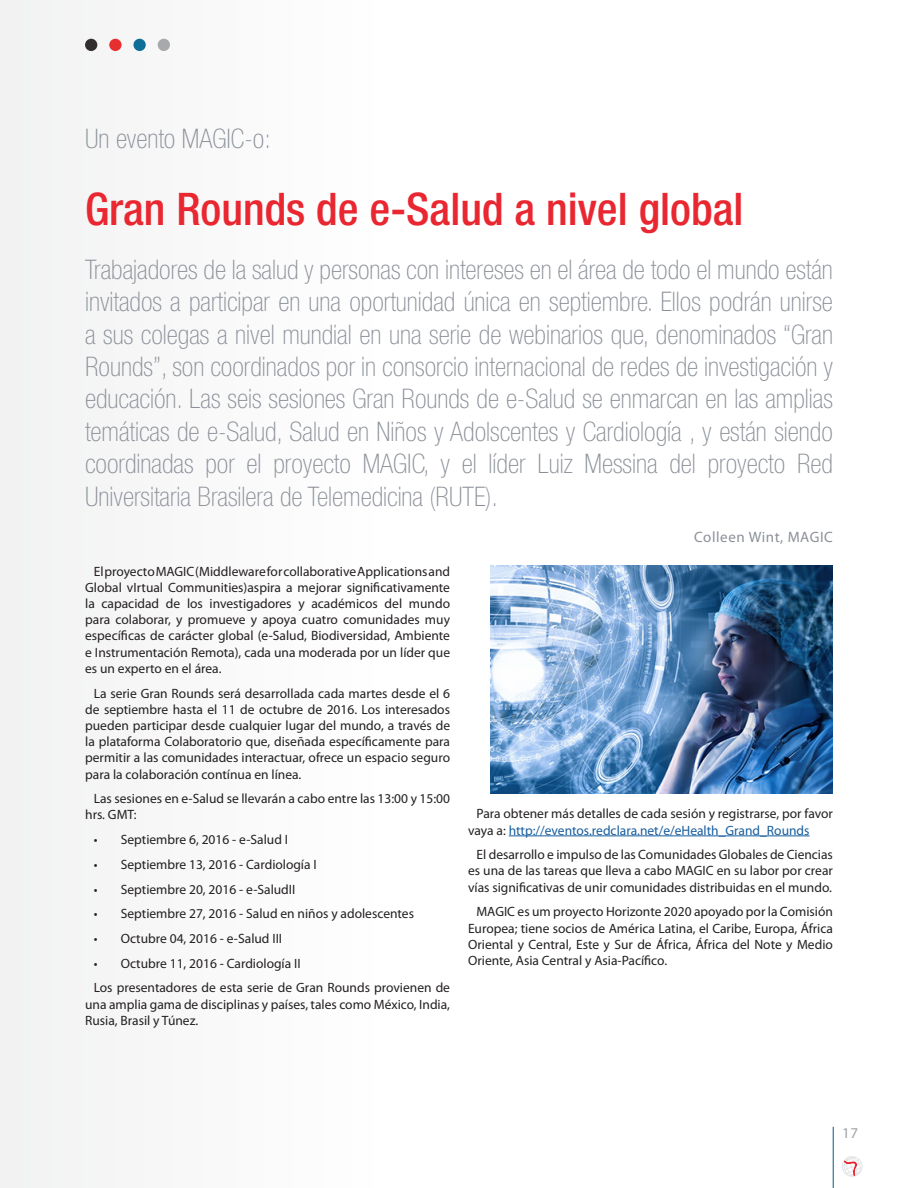
<style>
.page{position:relative;width:918px;height:1188px;background:#fff}
.page>*{position:absolute;margin:0;border:0;box-sizing:border-box;transform-origin:0 0}
.Titulo_1_gordo{font:500 condensed 45px "Helvetica Neue LT Std";color:#e92731}
.Bajada{font:100 condensed 27px/32.4px "Helvetica Neue LT Std";color:#8b9098;text-align:justify}
.Titulo_1_gordo-2{font:100 condensed 27px "Helvetica Neue LT Std";color:#8b9098}
.Autor{font:15px "Myriad Pro";letter-spacing:.04em;color:#8b9098}
.t1{font:15px "Myriad Pro";color:#a0a1a5}
.Estilo_de_párrafo_1{font:13.5px/16.2px "Myriad Pro";color:#231f20;text-align:justify}
.s1{color:#175d9e}
</style>
<div class="page">
<hr style="left:833px;top:1127px;width:1px;height:61px;background:#005a83">
<svg style="left:842px;top:1156px;width:21px;height:21px"></svg>
<hr style="left:509px;top:836px;width:301px;height:1px;background:#175d9e">
<img style="left:490px;top:566px;width:343px;height:227px">
<p class="Titulo_1_gordo-2" style="left:85px;top:123px;width:187px">Un evento MAGIC-o:</p>
<p class="Titulo_1_gordo" style="left:85px;top:182px;width:660px">Gran Rounds de e-Salud a nivel global</p>
<p class="Bajada" style="left:85px;top:253px;width:750px">Trabajadores de la salud y personas con intereses en el área de todo el mundo están invitados a participar en una oportunidad única en septiembre. Ellos podrán unirse a sus colegas a nivel mundial en una serie de webinarios que, denominados “Gran Rounds”, son coordinados por in consorcio internacional de redes de investigación y educación. Las seis sesiones Gran Rounds de e-Salud se enmarcan en las amplias temáticas de e-Salud, Salud en Niños y Adolscentes y Cardiología , y están siendo coordinadas por el proyecto MAGIC, y el líder Luiz Messina del proyecto Red Universitaria Brasilera de Telemedicina (RUTE).</p>
<p class="Autor" style="left:694px;top:527px;width:140px">Colleen Wint, MAGIC</p>
<p class="Estilo_de_párrafo_1" style="left:85px;top:563px;width:366px;text-indent:9px">El proyecto MAGIC (Middleware for collaborative Applications and Global vIrtual Communities)aspira a mejorar significativamente la capacidad de los investigadores y académicos del mundo para colaborar, y promueve y apoya cuatro comunidades muy específicas de carácter global (e-Salud, Biodiversidad, Ambiente e Instrumentación Remota), cada una moderada por un líder que es un experto en el área.</p>
<p class="Estilo_de_párrafo_1" style="left:85px;top:685px;width:366px;text-indent:9px">La serie Gran Rounds será desarrollada cada martes desde el 6 de septiembre hasta el 11 de octubre de 2016. Los interesados pueden participar desde cualquier lugar del mundo, a través de la plataforma Colaboratorio que, diseñada específicamente para permitir a las comunidades interactuar, ofrece un espacio seguro para la colaboración contínua en línea.</p>
<p class="Estilo_de_párrafo_1" style="left:85px;top:790px;width:366px;text-indent:9px">Las sesiones en e-Salud se llevarán a cabo entre las 13:00 y 15:00 hrs. GMT:</p>
<p class="Estilo_de_párrafo_1" style="left:94px;top:831px;width:196px">• Septiembre 6, 2016 - e-Salud I</p>
<p class="Estilo_de_párrafo_1" style="left:94px;top:856px;width:225px">• Septiembre 13, 2016 - Cardiología I</p>
<p class="Estilo_de_párrafo_1" style="left:94px;top:881px;width:203px">• Septiembre 20, 2016 - e-SaludII</p>
<p class="Estilo_de_párrafo_1" style="left:94px;top:905px;width:322px">• Septiembre 27, 2016 - Salud en niños y adolescentes</p>
<p class="Estilo_de_párrafo_1" style="left:94px;top:930px;width:190px">• Octubre 04, 2016 - e-Salud III</p>
<p class="Estilo_de_párrafo_1" style="left:94px;top:955px;width:208px">• Octubre 11, 2016 - Cardiología II</p>
<p class="Estilo_de_párrafo_1" style="left:85px;top:980px;width:366px;text-indent:9px">Los presentadores de esta serie de Gran Rounds provienen de una amplia gama de disciplinas y países, tales como México, India, Rusia, Brasil y Túnez.</p>
<p class="Estilo_de_párrafo_1" style="left:468px;top:805px;width:366px;text-indent:9px">Para obtener más detalles de cada sesión y registrarse, por favor vaya a: <span class="s1">http://eventos.redclara.net/e/eHealth_Grand_Rounds</span></p>
<p class="Estilo_de_párrafo_1" style="left:468px;top:846px;width:366px;text-indent:9px">El desarrollo e impulso de las Comunidades Globales de Ciencias es una de las tareas que lleva a cabo MAGIC en su labor por crear vías significativas de unir comunidades distribuidas en el mundo.</p>
<p class="Estilo_de_párrafo_1" style="left:468px;top:903px;width:366px;text-indent:9px">MAGIC es um proyecto Horizonte 2020 apoyado por la Comisión Europea; tiene socios de América Latina, el Caribe, Europa, África Oriental y Central, Este y Sur de África, África del Note y Medio Oriente, Asia Central y Asia-Pacífico.</p>
<p class="t1" style="left:842px;top:1124px;width:18px">17</p>
</div>
